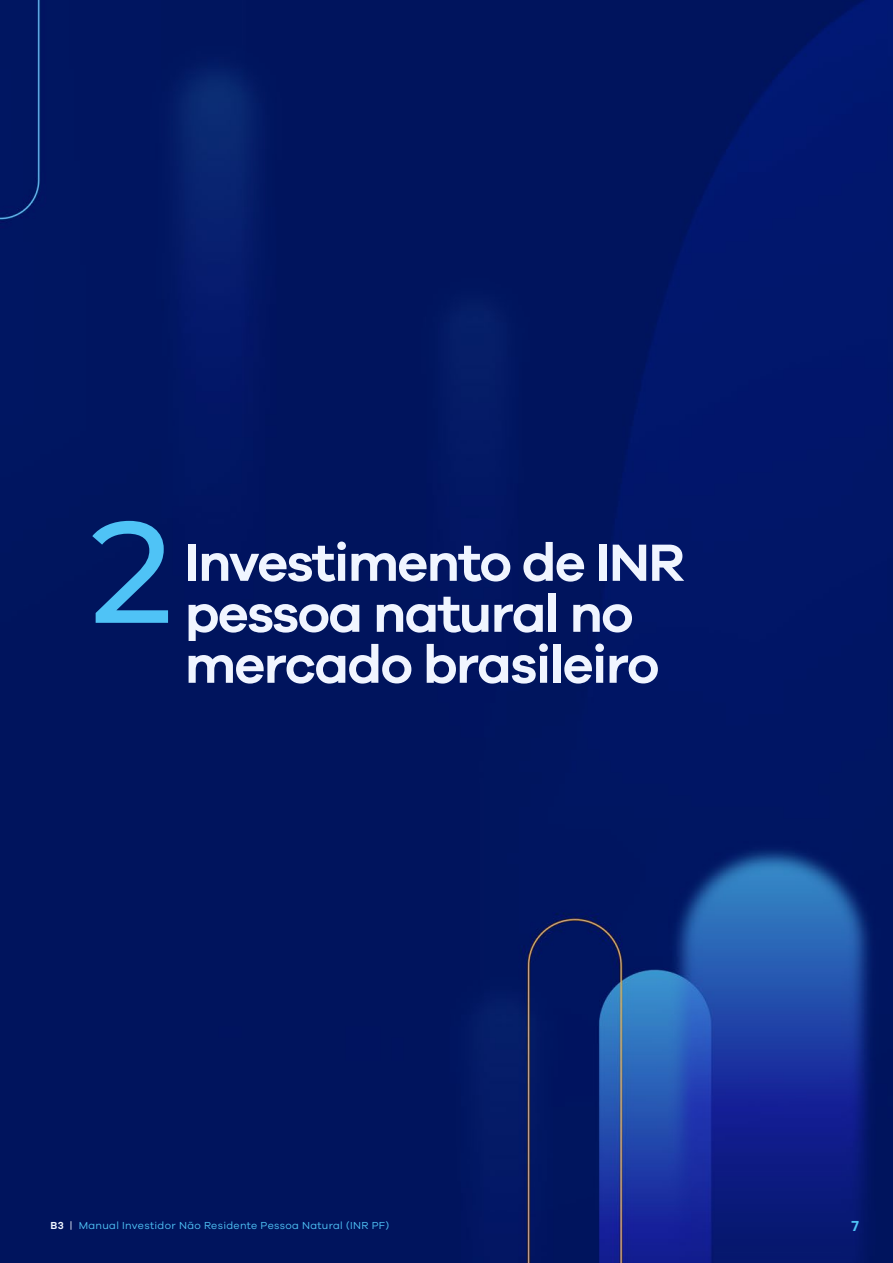
<style>
.page{position:relative;width:893px;height:1263px;background:#fff}
.page>*{position:absolute;margin:0;border:0;box-sizing:border-box;transform-origin:0 0}
.t1{font:500 144px "Montserrat";color:#4fc3f6}
.t2{font:600 54px/51px "Galano Grotesque";letter-spacing:-.03em;color:#f0f5ff}
.t3{font:600 15px "Galano Grotesque";color:#4fc3f6}
.t4{font:10.5px "Galano Grotesque";letter-spacing:.03em;color:#4fc3f6}
.s1{font-weight:600;color:#f0f5ff}
.s2{color:#f0f5ff}
</style>
<div class="page">
<img style="left:0;top:0;width:893px;height:1263px">
<h1 class="t1" style="left:90px;top:471px;width:84px">2</h1>
<h2 class="t2" style="left:185px;top:535px;width:501px">Investimento de INR pessoa natural no mercado brasileiro</h2>
<p class="t4" style="left:51px;top:1219px;width:340px"><span class="s1">B3</span> <span class="s2">|</span> Manual Investidor Não Residente Pessoa Natural (INR PF)</p>
<h3 class="t3" style="left:851px;top:1217px;width:9px">7</h3>
</div>
